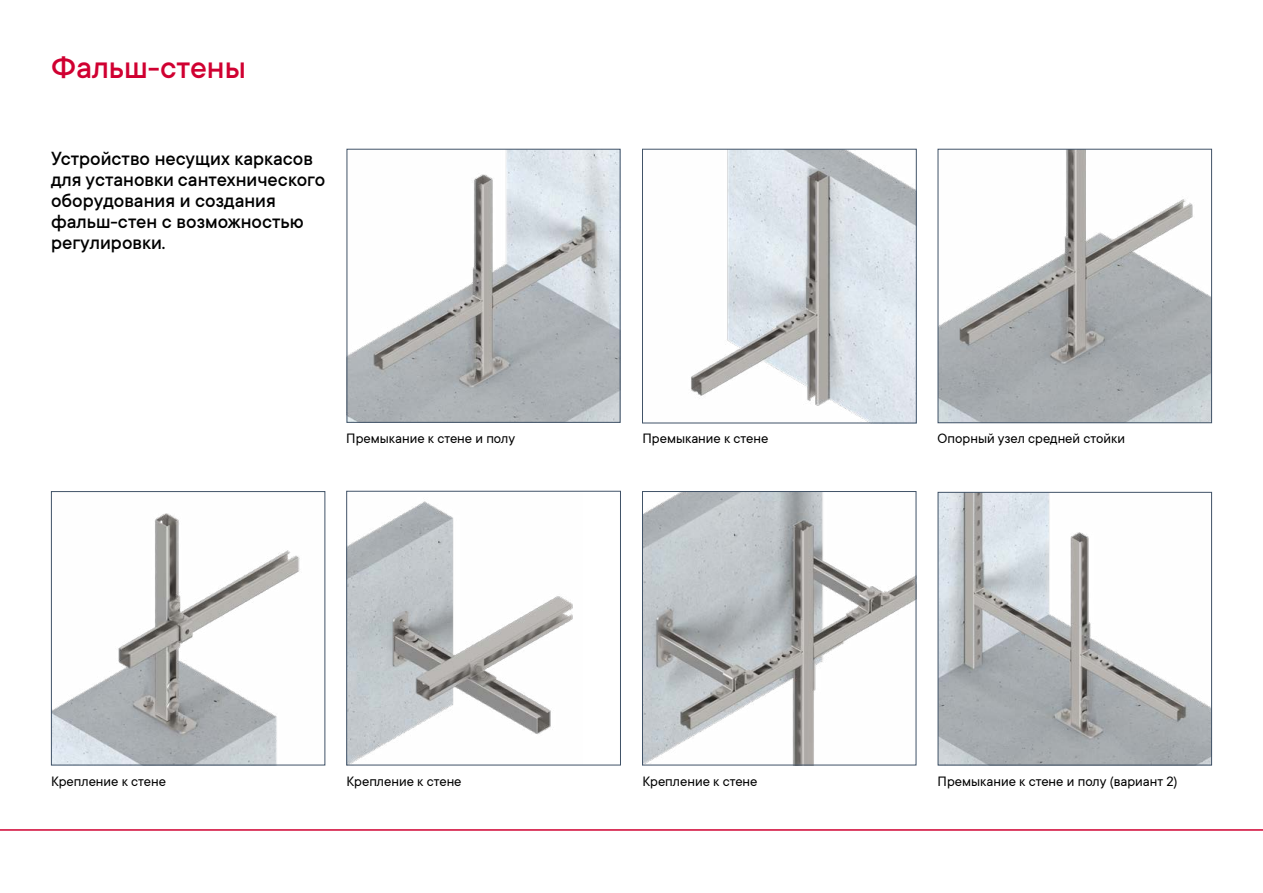
<style>
.page{position:relative;width:1263px;height:893px;background:#fff}
.page>*{position:absolute;margin:0;border:0;box-sizing:border-box;transform-origin:0 0}
.t1{font:500 34.5px "TT Commons";color:#d00031}
.t2{font:500 21px/21px "TT Commons";color:#000}
.t3{font:15px "TT Commons";color:#000}
</style>
<div class="page">
<img style="left:691px;top:151px;width:223px;height:270px">
<div style="left:642px;top:149px;width:274px;height:274px;border:1px solid #415368"></div>
<img style="left:349px;top:151px;width:269px;height:270px">
<div style="left:347px;top:149px;width:273px;height:274px;border:1px solid #415368"></div>
<img style="left:940px;top:151px;width:270px;height:270px">
<div style="left:938px;top:149px;width:274px;height:274px;border:1px solid #415368"></div>
<img style="left:940px;top:494px;width:270px;height:269px">
<div style="left:938px;top:492px;width:274px;height:273px;border:1px solid #415368"></div>
<img style="left:644px;top:493px;width:270px;height:270px">
<div style="left:642px;top:491px;width:274px;height:274px;border:1px solid #415368"></div>
<img style="left:348px;top:501px;width:225px;height:262px">
<div style="left:346px;top:491px;width:275px;height:274px;border:1px solid #415368"></div>
<img style="left:53px;top:513px;width:247px;height:250px">
<div style="left:51px;top:491px;width:274px;height:274px;border:1px solid #415368"></div>
<hr style="left:0;top:829px;width:1263px;height:2px;background:#d00031">
<h1 class="t1" style="left:51px;top:46px;width:196px">Фальш-стены</h1>
<h2 class="t2" style="left:51px;top:148px;width:276px">Устройство несущих каркасов для установки сантехнического оборудования и создания фальш-стен с возможностью регулировки.</h2>
<p class="t3" style="left:346px;top:429px;width:170px">Премыкание к стене и полу</p>
<p class="t3" style="left:642px;top:429px;width:127px">Премыкание к стене</p>
<p class="t3" style="left:938px;top:429px;width:189px">Опорный узел средней стойки</p>
<p class="t3" style="left:51px;top:771px;width:117px">Крепление к стене</p>
<p class="t3" style="left:346px;top:771px;width:117px">Крепление к стене</p>
<p class="t3" style="left:642px;top:771px;width:117px">Крепление к стене</p>
<p class="t3" style="left:938px;top:771px;width:241px">Премыкание к стене и полу (вариант 2)</p>
</div>
